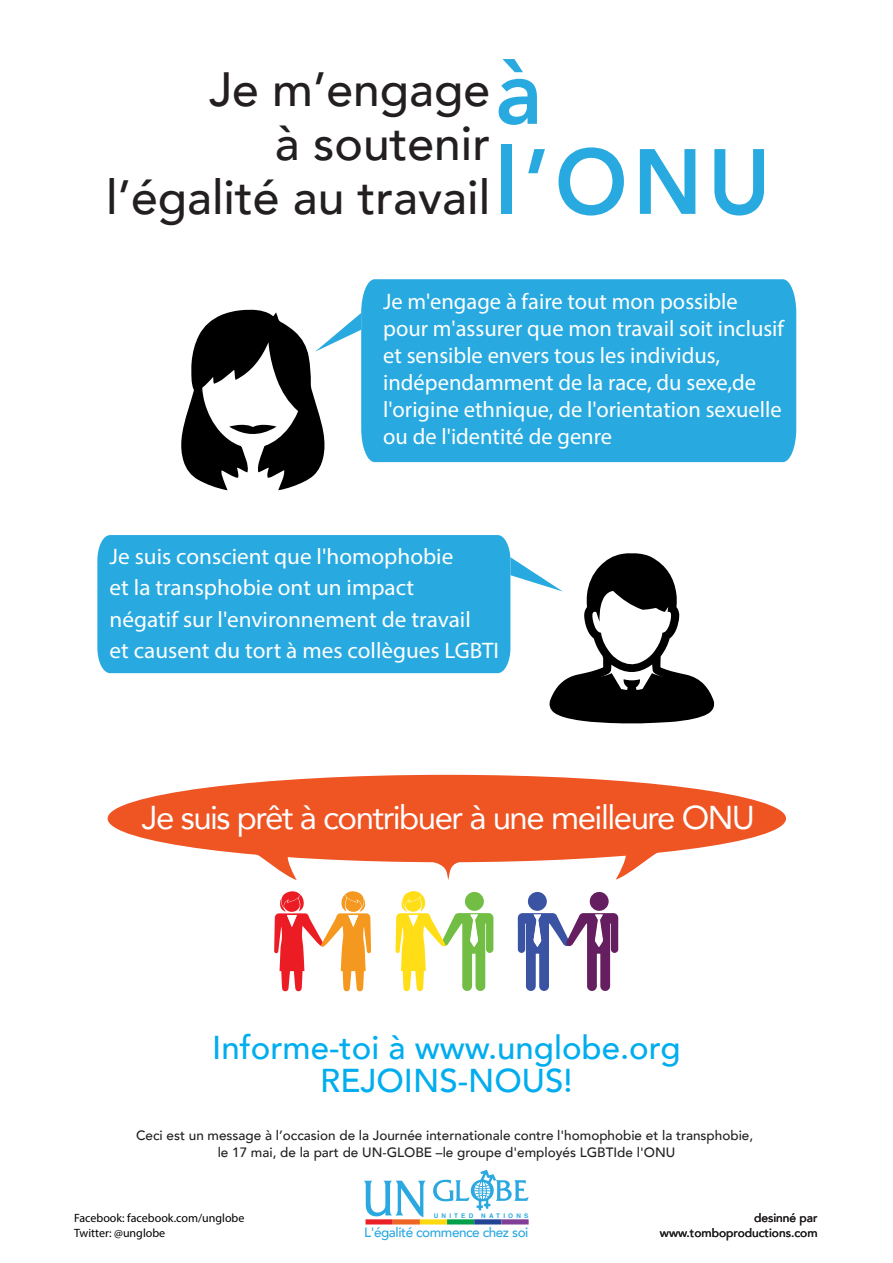
<style>
.page{position:relative;width:893px;height:1263px;background:#fff}
.page>*{position:absolute;margin:0;border:0;box-sizing:border-box;transform-origin:0 0}
.t1{font:800 91.5px/90px "Avenir";color:#28aae1;scale:.95 1}
.t2{font:500 48px/54px "Avenir";color:#231f20;text-align:right}
.t3{font:500 33px/33px "Avenir";color:#00adee;text-align:center}
.t4{font:33px "Avenir";letter-spacing:-.045em;color:#fff}
.t5{font:22.5px/27px "Myriad Pro";color:#fff}
.t6{font:500 13.5px/16.2px "Avenir";color:#221f1f;text-align:center}
.t7{font:500 13.5px "Avenir";letter-spacing:-.03em;color:#2ba8e0}
.t8{font:12px/14.4px "Myriad Pro";color:#000100}
.t9{font:500 12px/14.4px "Avenir";color:#221f1f;text-align:right}
.t10{font:700 6.3px "Helvetica";letter-spacing:.495em;color:#2ba8e0}
</style>
<div class="page">
<div style="left:97px;top:535px;width:413px;height:138px;background:#28aae1"></div>
<div style="left:361px;top:279px;width:435px;height:183px;background:#28aae1"></div>
<div style="left:108px;top:775px;width:678px;height:87px;background:#ef5423;border-radius:50%"></div>
<svg style="left:254px;top:854px;width:43px;height:26px"></svg>
<svg style="left:428px;top:862px;width:37px;height:18px"></svg>
<svg style="left:616px;top:852px;width:43px;height:28px"></svg>
<div style="left:528px;top:892px;width:19px;height:19px;background:#3a53a3;border-radius:50%"></div>
<div style="left:590px;top:892px;width:19px;height:19px;background:#651f60;border-radius:50%"></div>
<svg style="left:518px;top:913px;width:100px;height:78px"></svg>
<svg style="left:274px;top:891px;width:97px;height:100px"></svg>
<svg style="left:396px;top:891px;width:97px;height:100px"></svg>
<svg style="left:181px;top:309px;width:180px;height:181px"></svg>
<svg style="left:510px;top:553px;width:204px;height:170px"></svg>
<svg style="left:364px;top:1180px;width:62px;height:38px"></svg>
<svg style="left:433px;top:1170px;width:96px;height:40px"></svg>
<div style="left:366px;top:1219px;width:27px;height:5px;background:#e92126"></div>
<div style="left:393px;top:1219px;width:27px;height:5px;background:#ed6624"></div>
<div style="left:420px;top:1219px;width:27px;height:5px;background:#fcda0f"></div>
<div style="left:447px;top:1219px;width:27px;height:5px;background:#039f4a"></div>
<div style="left:474px;top:1219px;width:27px;height:5px;background:#224495"></div>
<div style="left:501px;top:1219px;width:28px;height:5px;background:#804095"></div>
<h2 class="t2" style="left:106px;top:60px;width:385px">Je m’engage<br>à soutenir l’égalité au travail</h2>
<h1 class="t1" style="left:495px;top:41px;width:291px">à l’ONU</h1>
<p class="t5" style="left:383px;top:287px;width:402px">Je m'engage à faire tout mon possible pour m'assurer que mon travail soit inclusif et sensible envers tous les individus, indépendamment de la race, du sexe,de l'origine ethnique, de l'orientation sexuelle ou de l'identité de genre</p>
<p class="t5" style="left:110px;top:540px;width:391px;line-height:31.5px">Je suis conscient que l'homophobie<br>et la transphobie ont un impact<br>négatif sur l'environnement de travail<br>et causent du tort à mes collègues LGBTI</p>
<h3 class="t4" style="left:142px;top:791px;width:615px">Je suis prêt à contribuer à une meilleure ONU</h3>
<h3 class="t3" style="left:212px;top:1029px;width:470px">Informe-toi à www.unglobe.org<br>REJOINS-NOUS!</h3>
<p class="t6" style="left:136px;top:1127px;width:619px">Ceci est un message à l’occasion de la Journée internationale contre l'homophobie et la transphobie, le 17 mai, de la part de UN-GLOBE –le groupe d'employés LGBTIde l'ONU</p>
<p class="t8" style="left:74px;top:1211px;width:172px">Facebook: facebook.com/unglobe<br>Twitter: @unglobe</p>
<p class="t10" style="left:434px;top:1210px;width:41px">UNITED</p>
<p class="t10" style="left:481px;top:1210px;width:48px">NATIONS</p>
<p class="t7" style="left:364px;top:1221px;width:166px">L'égalité commence chez soi</p>
<p class="t9" style="left:660px;top:1210px;width:159px">desinné par www.tomboproductions.com</p>
</div>
